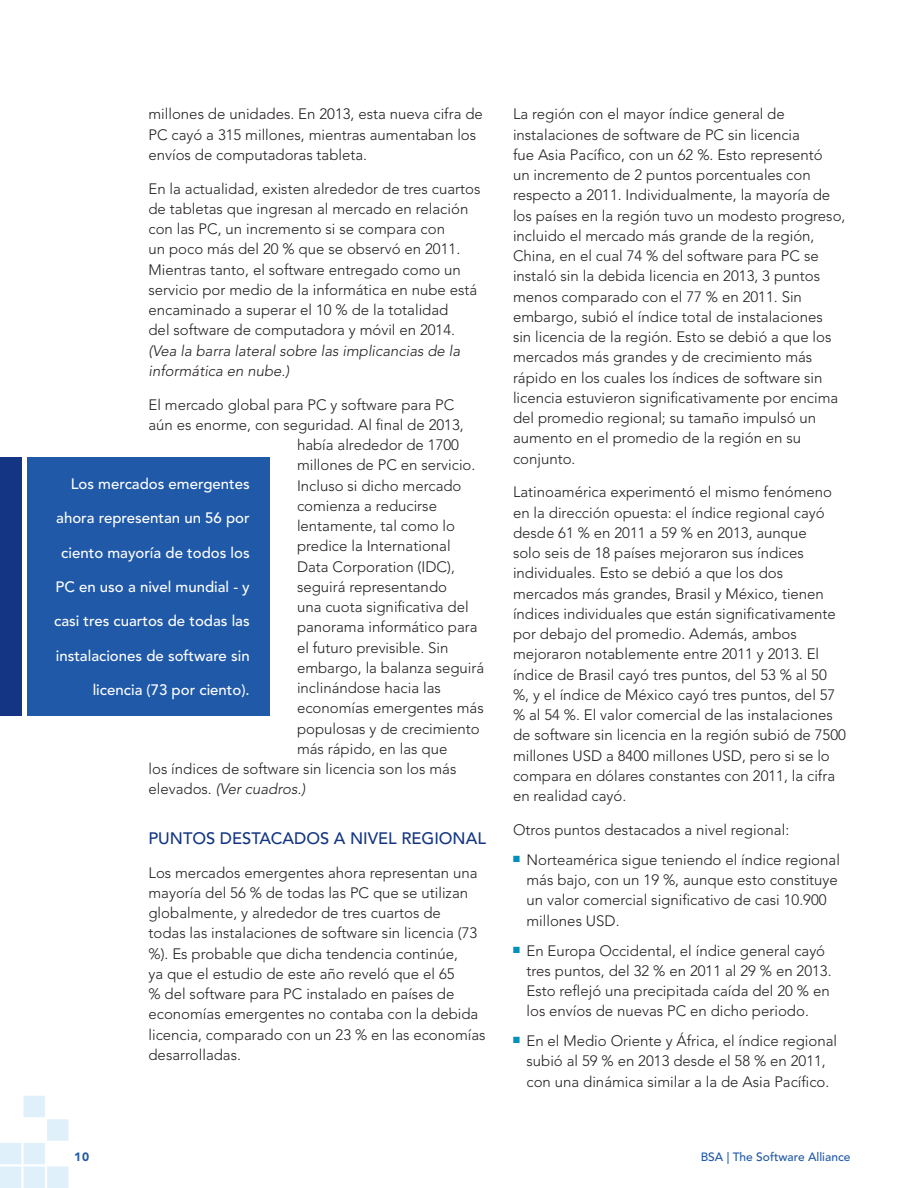
<style>
.page{position:relative;width:918px;height:1188px;background:#fff}
.page>*{position:absolute;margin:0;border:0;box-sizing:border-box;transform-origin:0 0}
.head_2{font:500 16.5px "Avenir LT Std";color:#133583}
.body{font:300 15px/20.2px "Avenir LT Std";color:#231f20}
.pull_quote___left_ha{font:500 15px "Avenir LT Std";color:#fff}
.body-2{font:italic 300 15px "Avenir LT Std";color:#231f20}
.t1{font:500 12px "Avenir LT Std";color:#2059a8}
.t2{font:900 12px "Avenir LT Std";color:#2059a8}
.s1{font-style:italic}
.s2{font-style:normal}
</style>
<div class="page">
<svg style="left:0;top:1096px;width:69px;height:92px"></svg>
<div style="left:27px;top:457px;width:243px;height:259px;background:#2059a8"></div>
<div style="left:0;top:457px;width:22px;height:259px;background:#133583"></div>
<p class="body" style="left:148px;top:104px;width:336px">millones de unidades. En 2013, esta nueva cifra de<br>PC cayó a 315 millones, mientras aumentaban los envíos de computadoras tableta.</p>
<p class="body" style="left:148px;top:178px;width:334px">En la actualidad, existen alrededor de tres cuartos de tabletas que ingresan al mercado en relación con las PC, un incremento si se compara con<br>un poco más del 20 % que se observó en 2011.<br>Mientras tanto, el software entregado como un servicio por medio de la informática en nube está encaminado a superar el 10 % de la totalidad<br>del software de computadora y móvil en 2014. <span class="s1">(Vea la barra lateral sobre las implicancias de la informática en nube.)</span></p>
<p class="body" style="left:148px;top:394px;width:307px">El mercado global para PC y software para PC</p>
<p class="body" style="left:148px;top:415px;width:317px">aún es enorme, con seguridad. Al final de 2013,</p>
<p class="body" style="left:297px;top:435px;width:164px">había alrededor de 1700</p>
<p class="body" style="left:297px;top:455px;width:180px">millones de PC en servicio.</p>
<p class="body" style="left:297px;top:475px;width:166px">Incluso si dicho mercado</p>
<p class="body" style="left:297px;top:496px;width:142px">comienza a reducirse</p>
<p class="body" style="left:297px;top:516px;width:160px">lentamente, tal como lo</p>
<p class="body" style="left:297px;top:536px;width:155px">predice la International</p>
<p class="body" style="left:297px;top:556px;width:159px">Data Corporation (IDC),</p>
<p class="body" style="left:297px;top:577px;width:152px">seguirá representando</p>
<p class="body" style="left:297px;top:597px;width:173px">una cuota significativa del</p>
<p class="body" style="left:297px;top:617px;width:182px">panorama informático para</p>
<p class="body" style="left:297px;top:637px;width:153px">el futuro previsible. Sin</p>
<p class="body" style="left:297px;top:658px;width:189px">embargo, la balanza seguirá</p>
<p class="body" style="left:297px;top:678px;width:145px">inclinándose hacia las</p>
<p class="body" style="left:297px;top:698px;width:188px">economías emergentes más</p>
<p class="body" style="left:297px;top:718px;width:184px">populosas y de crecimiento</p>
<p class="body" style="left:297px;top:739px;width:152px">más rápido, en las que</p>
<p class="body" style="left:148px;top:759px;width:309px">los índices de software sin licencia son los más</p>
<p class="body-2" style="left:148px;top:780px;width:158px"><span class="s2">elevados.</span> (Ver cuadros.)</p>
<p class="head_2" style="left:148px;top:829px;width:339px">PUNTOS DESTACADOS A NIVEL REGIONAL</p>
<p class="body" style="left:148px;top:862px;width:339px">Los mercados emergentes ahora representan una mayoría del 56 % de todas las PC que se utilizan globalmente, y alrededor de tres cuartos de<br>todas las instalaciones de software sin licencia (73 %). Es probable que dicha tendencia continúe,<br>ya que el estudio de este año reveló que el 65<br>% del software para PC instalado en países de economías emergentes no contaba con la debida licencia, comparado con un 23 % en las economías desarrolladas.</p>
<p class="pull_quote___left_ha" style="left:71px;top:475px;width:180px">Los mercados emergentes</p>
<p class="pull_quote___left_ha" style="left:56px;top:510px;width:195px">ahora representan un 56 por</p>
<p class="pull_quote___left_ha" style="left:61px;top:544px;width:190px">ciento mayoría de todos los</p>
<p class="pull_quote___left_ha" style="left:56px;top:578px;width:196px">PC en uso a nivel mundial - y</p>
<p class="pull_quote___left_ha" style="left:54px;top:613px;width:197px">casi tres cuartos de todas las</p>
<p class="pull_quote___left_ha" style="left:56px;top:647px;width:195px">instalaciones de software sin</p>
<p class="pull_quote___left_ha" style="left:93px;top:681px;width:156px">licencia (73 por ciento).</p>
<p class="body" style="left:513px;top:104px;width:334px">La región con el mayor índice general de instalaciones de software de PC sin licencia<br>fue Asia Pacífico, con un 62 %. Esto representó<br>un incremento de 2 puntos porcentuales con respecto a 2011. Individualmente, la mayoría de los países en la región tuvo un modesto progreso, incluido el mercado más grande de la región, China, en el cual 74 % del software para PC se instaló sin la debida licencia en 2013, 3 puntos menos comparado con el 77 % en 2011. Sin embargo, subió el índice total de instalaciones<br>sin licencia de la región. Esto se debió a que los mercados más grandes y de crecimiento más rápido en los cuales los índices de software sin licencia estuvieron significativamente por encima del promedio regional; su tamaño impulsó un aumento en el promedio de la región en su conjunto.</p>
<p class="body" style="left:513px;top:482px;width:335px">Latinoamérica experimentó el mismo fenómeno en la dirección opuesta: el índice regional cayó desde 61 % en 2011 a 59 % en 2013, aunque<br>solo seis de 18 países mejoraron sus índices individuales. Esto se debió a que los dos mercados más grandes, Brasil y México, tienen índices individuales que están significativamente por debajo del promedio. Además, ambos mejoraron notablemente entre 2011 y 2013. El índice de Brasil cayó tres puntos, del 53 % al 50 %, y el índice de México cayó tres puntos, del 57 % al 54 %. El valor comercial de las instalaciones de software sin licencia en la región subió de 7500 millones USD a 8400 millones USD, pero si se lo compara en dólares constantes con 2011, la cifra en realidad cayó.</p>
<p class="body" style="left:513px;top:820px;width:278px">Otros puntos destacados a nivel regional:</p>
<p class="body" style="left:526px;top:850px;width:315px;text-indent:-14px"><sup>■</sup> Norteamérica sigue teniendo el índice regional más bajo, con un 19 %, aunque esto constituye un valor comercial significativo de casi 10.900 millones USD.</p>
<p class="body" style="left:526px;top:940px;width:307px;text-indent:-14px"><sup>■</sup> En Europa Occidental, el índice general cayó tres puntos, del 32 % en 2011 al 29 % en 2013.<br>Esto reflejó una precipitada caída del 20 % en los envíos de nuevas PC en dicho periodo.</p>
<p class="body" style="left:513px;top:1031px;width:326px;text-align:center"><sup>■</sup> En el Medio Oriente y África, el índice regional subió al 59 % en 2013 desde el 58 % en 2011, con una dinámica similar a la de Asia Pacífico.</p>
<p class="t2" style="left:74px;top:1150px;width:17px">10</p>
<p class="t1" style="left:701px;top:1150px;width:151px">BSA | The Software Alliance</p>
</div>
